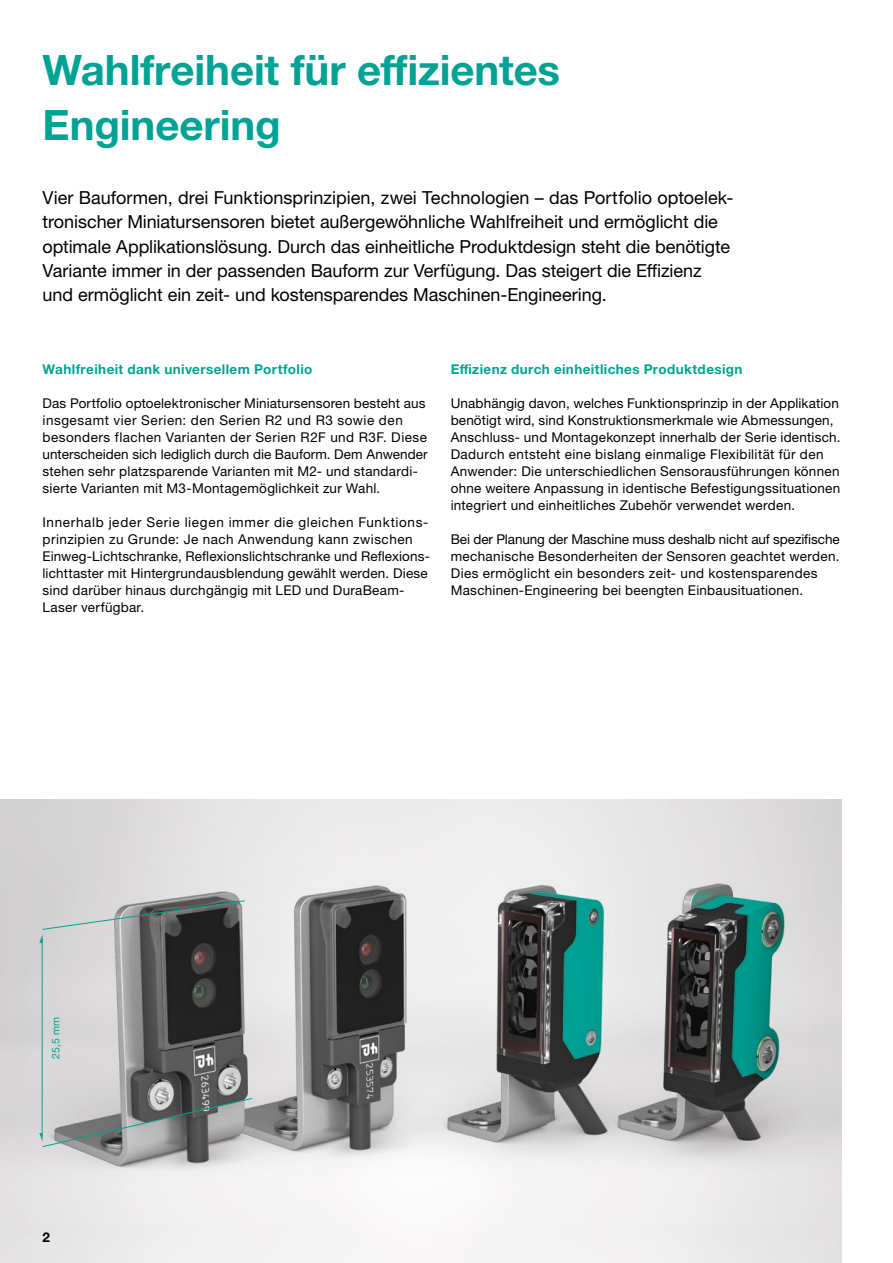
<style>
.page{position:relative;width:893px;height:1263px;background:#fff}
.page>*{position:absolute;margin:0;border:0;box-sizing:border-box;transform-origin:0 0}
.t1{font:700 42px/54.9px "Helvetica Neue LTW1 G";letter-spacing:-.005em;color:#00a294}
.t2{font:18px/24.3px "Helvetica Neue LTW1 G";letter-spacing:-.005em;color:#000}
.t3{font:13.5px/17px "Helvetica Neue LTW1 G";letter-spacing:.02em;color:#000}
.t4{font:700 13.5px "Helvetica Neue LTW1 G";letter-spacing:.03em;color:#00a294}
.t5{font:700 13.5px "Helvetica Neue LTW1 G";color:#000}
.t6{font:10.5px "Helvetica Neue LTW1 G";color:#00a294}
</style>
<div class="page">
<img style="left:0;top:799px;width:842px;height:464px">
<hr style="left:42px;top:939px;width:1px;height:197px;background:#00a294">
<svg style="left:39px;top:1097px;width:214px;height:50px;background:#929696"></svg>
<svg style="left:39px;top:900px;width:207px;height:43px;background:#878b8b"></svg>
<h1 class="t1" style="left:43px;top:42px;width:519px">Wahlfreiheit für effizientes<br>Engineering</h1>
<p class="t2" style="left:43px;top:185px;width:692px">Vier Bauformen, drei Funktionsprinzipien, zwei Technologien – das Portfolio optoelek&shy;tronischer Miniatursensoren bietet außergewöhnliche Wahlfreiheit und ermöglicht die optimale Applikationslösung. Durch das einheitliche Produktdesign steht die benötigte Variante immer in der passenden Bauform zur Verfügung. Das steigert die Effizienz und ermöglicht ein zeit- und kostensparendes Maschinen-Engineering.</p>
<p class="t4" style="left:43px;top:361px;width:271px">Wahlfreiheit dank universellem Portfolio</p>
<p class="t3" style="left:43px;top:395px;width:387px">Das Portfolio optoelektronischer Miniatursensoren besteht aus insgesamt vier Serien: den Serien R2 und R3 sowie den besonders flachen Varianten der Serien R2F und R3F. Diese unterscheiden sich lediglich durch die Bauform. Dem Anwender stehen sehr platzsparende Varianten mit M2- und standardi&shy;sierte Varianten mit M3-Montagemöglichkeit zur Wahl.</p>
<p class="t3" style="left:42px;top:514px;width:389px">Innerhalb jeder Serie liegen immer die gleichen Funktions&shy;prinzipien zu Grunde: Je nach Anwendung kann zwischen Einweg-Lichtschranke, Reflexionslichtschranke und Reflexions&shy;lichttaster mit Hintergrundausblendung gewählt werden. Diese sind darüber hinaus durchgängig mit LED und DuraBeam-Laser verfügbar.</p>
<p class="t4" style="left:451px;top:361px;width:293px">Effizienz durch einheitliches Produktdesign</p>
<p class="t3" style="left:451px;top:395px;width:391px">Unabhängig davon, welches Funktionsprinzip in der Applikation benötigt wird, sind Konstruktionsmerkmale wie Abmessungen, Anschluss- und Montagekonzept innerhalb der Serie identisch.<br>Dadurch entsteht eine bislang einmalige Flexibilität für den Anwender: Die unterschiedlichen Sensorausführungen können ohne weitere Anpassung in identische Befestigungssituationen integriert und einheitliches Zubehör verwendet werden.</p>
<p class="t3" style="left:451px;top:531px;width:391px">Bei der Planung der Maschine muss deshalb nicht auf spezifische mechanische Besonderheiten der Sensoren geachtet werden.<br>Dies ermöglicht ein besonders zeit- und kostensparendes Maschinen-Engineering bei beengten Einbausituationen.</p>
<p class="t6" style="left:49px;top:1059px;width:44px;rotate:-90deg">25,5 mm</p>
<p class="t5" style="left:43px;top:1228px;width:9px">2</p>
</div>
